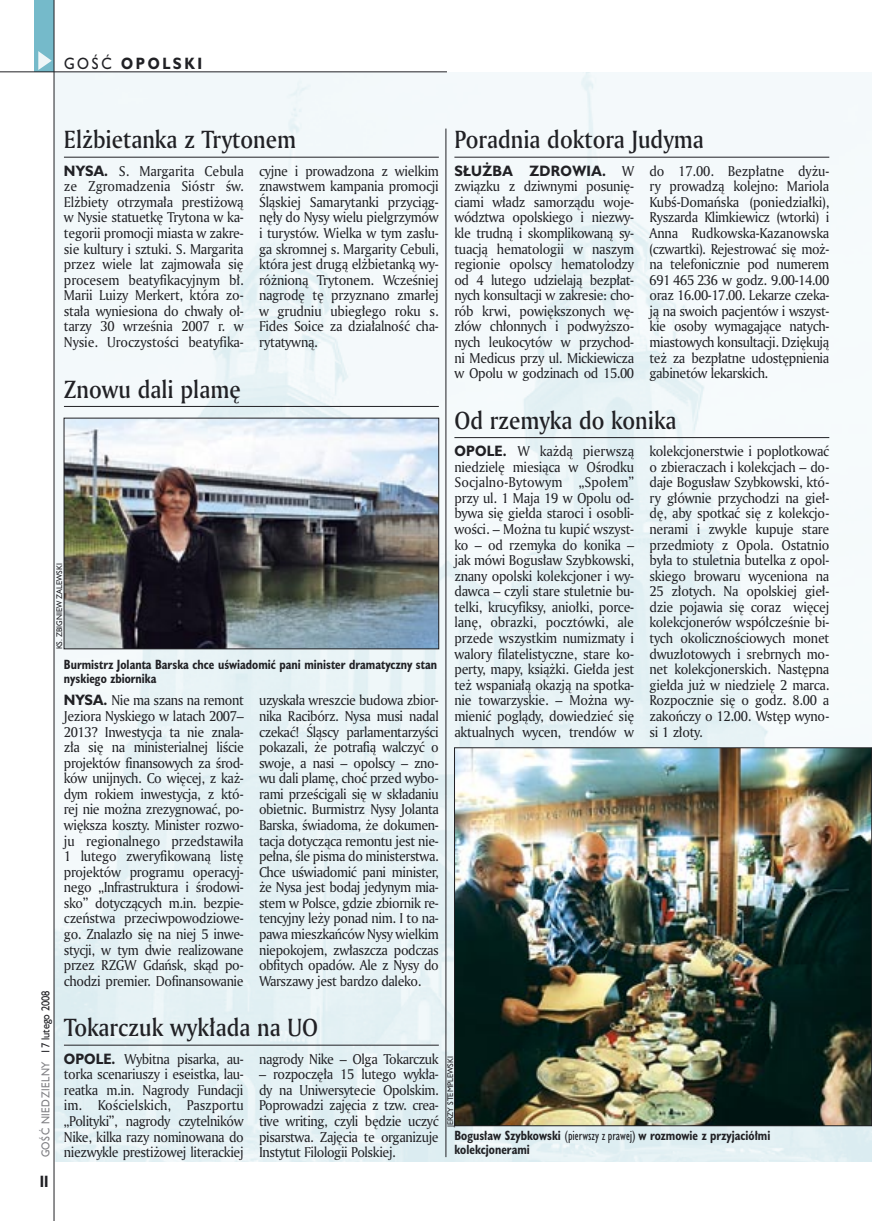
<style>
.page{position:relative;width:872px;height:1221px;background:#fff}
.page>*{position:absolute;margin:0;border:0;box-sizing:border-box;transform-origin:0 0}
._05d_tytyl_Kronika_AmMd_16_pt{font:24px "Amerigo Md PL";color:#212125;scale:.9 1}
._15a_temat_lewo{font:700 15px "Humanst 521 PL";letter-spacing:.2em;color:#212125;scale:.9 1}
._16_pagina_lewa{font:700 15px "Humanst 521 Cn PL";color:#212125;scale:.94 1}
._03_body_bez_akapitu{font:13.8px/15.6px "Amerigo PL";letter-spacing:-.03em;color:#212125;text-align:justify;scale:.94 1}
._09_podpis_zdjecia_HuCnB{font:700 12.3px/14.4px "Humanst 521 Cn PL";color:#212125;scale:.94 1}
._18a_data_lewa_GOSC{font:10.5px "Humanst 521 PL";letter-spacing:.05em;color:#7f7f83;scale:.9 1}
._18_data_lewa{font:10.5px "Humanst 521 PL";color:#212125;scale:.9 1}
._09a_autor_zdjecia_Hu_5_pt{font:7.5px "Humanst 521 PL";color:#212125;scale:.94 1}
.s1{font-weight:400}
.s2{font-family:"Humanst 521 PL";font-weight:700}
</style>
<div class="page">
<div style="left:35px;top:0;width:19px;height:72px;background:#75baca"></div>
<svg style="left:38px;top:51px;width:14px;height:19px"></svg>
<img style="left:55px;top:72px;width:817px;height:1089px">
<hr style="left:0;top:72px;width:447px;height:1px;background:#212125">
<hr style="left:54px;top:0;width:1px;height:1220px;background:#212125">
<hr style="left:64px;top:157px;width:375px;height:1px;background:#212125">
<hr style="left:445px;top:129px;width:1px;height:1027px;background:#212125">
<hr style="left:454px;top:157px;width:375px;height:1px;background:#212125">
<hr style="left:64px;top:406px;width:375px;height:1px;background:#212125">
<img style="left:66px;top:420px;width:371px;height:227px">
<div style="left:64px;top:418px;width:375px;height:231px;border:1px solid #212125"></div>
<hr style="left:64px;top:1044px;width:375px;height:1px;background:#212125">
<hr style="left:454px;top:437px;width:375px;height:1px;background:#212125">
<img style="left:456px;top:749px;width:414px;height:374px">
<div style="left:454px;top:747px;width:418px;height:378px;border:1px solid #212125"></div>
<p class="_15a_temat_lewo" style="left:64px;top:53px;width:155px"><span class="s1">GOŚĆ</span> OPOLSKI</p>
<p class="_05d_tytyl_Kronika_AmMd_16_pt" style="left:64px;top:123px;width:259px">Elżbietanka z Trytonem</p>
<p class="_03_body_bez_akapitu" style="left:64px;top:162px;width:193px"><span class="s2">NYSA.</span> S. Margarita Cebula ze Zgromadzenia Sióstr św.<br>Elżbiety otrzymała prestiżową w Nysie statuetkę Trytona w ka&shy;tegorii promocji miasta w zakre&shy;sie kultury i sztuki. S. Margarita przez wiele lat zajmowała się procesem beatyfikacyjnym bł.<br>Marii Luizy Merkert, która zo&shy;stała wyniesiona do chwały oł&shy;tarzy 30 września 2007 r. w Nysie. Uroczystości beatyfika-</p>
<p class="_03_body_bez_akapitu" style="left:259px;top:162px;width:193px">cyjne i prowadzona z wielkim znawstwem kampania promocji Śląskiej Samarytanki przyciąg&shy;nęły do Nysy wielu pielgrzymów i turystów. Wielka w tym zasłu&shy;ga skromnej s. Margarity Cebuli, która jest drugą elżbietanką wy&shy;różnioną Trytonem. Wcześniej nagrodę tę przyznano zmarłej w grudniu ubiegłego roku s.<br>Fides Soice za działalność cha&shy;rytatywną.</p>
<p class="_05d_tytyl_Kronika_AmMd_16_pt" style="left:64px;top:373px;width:198px">Znowu dali plamę</p>
<p class="_09a_autor_zdjecia_Hu_5_pt" style="left:54px;top:649px;width:93px;rotate:-90deg">KS. ZBIGNIEW ZALEWSKI</p>
<p class="_18_data_lewa" style="left:38px;top:1053px;width:72px;rotate:-90deg">17 lutego 2008</p>
<p class="_18a_data_lewa_GOSC" style="left:38px;top:1157px;width:108px;rotate:-90deg">GOŚĆ NIEDZIELNY</p>
<p class="_16_pagina_lewa" style="left:40px;top:1170px;width:11px">II</p>
<p class="_09_podpis_zdjecia_HuCnB" style="left:64px;top:656px;width:398px">Burmistrz Jolanta Barska chce uświadomić pani minister dramatyczny stan nyskiego zbiornika</p>
<p class="_03_body_bez_akapitu" style="left:64px;top:692px;width:193px"><span class="s2">NYSA.</span> Nie ma szans na remont Jeziora Nyskiego w latach 2007– 2013? Inwestycja ta nie znala&shy;zła się na ministerialnej liście projektów finansowych za środ&shy;ków unijnych. Co więcej, z każ&shy;dym rokiem inwestycja, z któ&shy;rej nie można zrezygnować, po&shy;większa koszty. Minister rozwo&shy;ju regionalnego przedstawiła 1 lutego zweryfikowaną listę projektów programu operacyj&shy;nego „Infrastruktura i środowi&shy;sko” dotyczących m.in. bezpie&shy;czeństwa przeciwpowodziowe&shy;go. Znalazło się na niej 5 inwe&shy;stycji, w tym dwie realizowane przez RZGW Gdańsk, skąd po&shy;chodzi premier. Dofinansowanie</p>
<p class="_03_body_bez_akapitu" style="left:259px;top:692px;width:193px">uzyskała wreszcie budowa zbior&shy;nika Racibórz. Nysa musi nadal czekać! Śląscy parlamentarzyści pokazali, że potrafią walczyć o swoje, a nasi – opolscy – zno&shy;wu dali plamę, choć przed wybo&shy;rami prześcigali się w składaniu obietnic. Burmistrz Nysy Jolanta Barska, świadoma, że dokumen&shy;tacja dotycząca remontu jest nie&shy;pełna, śle pisma do ministerstwa.<br>Chce uświadomić pani minister, że Nysa jest bodaj jedynym mia&shy;stem w Polsce, gdzie zbiornik re&shy;tencyjny leży ponad nim. I to na&shy;pawa mieszkańców Nysy wielkim niepokojem, zwłaszcza podczas obfitych opadów. Ale z Nysy do Warszawy jest bardzo daleko.</p>
<p class="_05d_tytyl_Kronika_AmMd_16_pt" style="left:64px;top:1011px;width:284px">Tokarczuk wykłada na UO</p>
<p class="_03_body_bez_akapitu" style="left:64px;top:1050px;width:193px"><span class="s2">OPOLE.</span> Wybitna pisarka, au&shy;torka scenariuszy i eseistka, lau&shy;reatka m.in. Nagrody Fundacji im. Kościelskich, Paszportu „Polityki”, nagrody czytelników Nike, kilka razy nominowana do niezwykle prestiżowej literackiej</p>
<p class="_03_body_bez_akapitu" style="left:259px;top:1050px;width:193px">nagrody Nike – Olga Tokarczuk</p>
<p class="_03_body_bez_akapitu" style="left:259px;top:1066px;width:193px">– rozpoczęła 15 lutego wykła&shy;dy na Uniwersytecie Opolskim.<br>Poprowadzi zajęcia z tzw. crea&shy;tive writing, czyli będzie uczyć pisarstwa. Zajęcia te organizuje Instytut Filologii Polskiej.</p>
<p class="_05d_tytyl_Kronika_AmMd_16_pt" style="left:454px;top:123px;width:279px">Poradnia doktora Judyma</p>
<p class="_03_body_bez_akapitu" style="left:454px;top:162px;width:193px"><span class="s2">SŁUŻBA ZDROWIA.</span> W związku z dziwnymi posunię&shy;ciami władz samorządu woje&shy;wództwa opolskiego i niezwy&shy;kle trudną i skomplikowaną sy&shy;tuacją hematologii w naszym regionie opolscy hematolodzy od 4 lutego udzielają bezpłat&shy;nych konsultacji w zakresie: cho&shy;rób krwi, powiększonych wę&shy;złów chłonnych i podwyższo&shy;nych leukocytów w przychod&shy;ni Medicus przy ul. Mickiewicza w Opolu w godzinach od 15.00</p>
<p class="_03_body_bez_akapitu" style="left:649px;top:162px;width:193px">do 17.00. Bezpłatne dyżu&shy;ry prowadzą kolejno: Mariola Kubś-Domańska (poniedziałki), Ryszarda Klimkiewicz (wtorki) i Anna Rudkowska-Kazanowska (czwartki). Rejestrować się moż&shy;na telefonicznie pod numerem 691 465 236 w godz. 9.00-14.00 oraz 16.00-17.00. Lekarze czeka&shy;ją na swoich pacjentów i wszyst&shy;kie osoby wymagające natych&shy;miastowych konsultacji. Dziękują też za bezpłatne udostępnienia gabinetów lekarskich.</p>
<p class="_05d_tytyl_Kronika_AmMd_16_pt" style="left:454px;top:404px;width:248px">Od rzemyka do konika</p>
<p class="_03_body_bez_akapitu" style="left:454px;top:443px;width:193px"><span class="s2">OPOLE.</span> W każdą pierwszą niedzielę miesiąca w Ośrodku Socjalno-Bytowym „Społem” przy ul. 1 Maja 19 w Opolu od&shy;bywa się giełda staroci i osobli&shy;wości. – Można tu kupić wszyst&shy;ko – od rzemyka do konika – jak mówi Bogusław Szybkowski, znany opolski kolekcjoner i wy&shy;dawca – czyli stare stuletnie bu&shy;telki, krucyfiksy, aniołki, porce&shy;lanę, obrazki, pocztówki, ale przede wszystkim numizmaty i walory filatelistyczne, stare ko&shy;perty, mapy, książki. Giełda jest też wspaniałą okazją na spotka&shy;nie towarzyskie. – Można wy&shy;mienić poglądy, dowiedzieć się aktualnych wycen, trendów w</p>
<p class="_03_body_bez_akapitu" style="left:649px;top:443px;width:193px">kolekcjonerstwie i poplotkować o zbieraczach i kolekcjach – do&shy;daje Bogusław Szybkowski, któ&shy;ry głównie przychodzi na gieł&shy;dę, aby spotkać się z kolekcjo&shy;nerami i zwykle kupuje stare przedmioty z Opola. Ostatnio była to stuletnia butelka z opol&shy;skiego browaru wyceniona na 25 złotych. Na opolskiej gieł&shy;dzie pojawia się coraz więcej kolekcjonerów współcześnie bi&shy;tych okolicznościowych monet dwuzłotowych i srebrnych mo&shy;net kolekcjonerskich. Następna giełda już w niedzielę 2 marca.<br>Rozpocznie się o godz. 8.00 a zakończy o 12.00. Wstęp wyno&shy;si 1 złoty.</p>
<p class="_09a_autor_zdjecia_Hu_5_pt" style="left:445px;top:1126px;width:77px;rotate:-90deg">JERZY STEMPLEWSKI</p>
<p class="_09_podpis_zdjecia_HuCnB" style="left:454px;top:1127px;width:338px">Bogusław Szybkowski <span class="s1">(pierwszy z prawej)</span> w rozmowie z przyjaciółmi kolekcjonerami</p>
</div>
